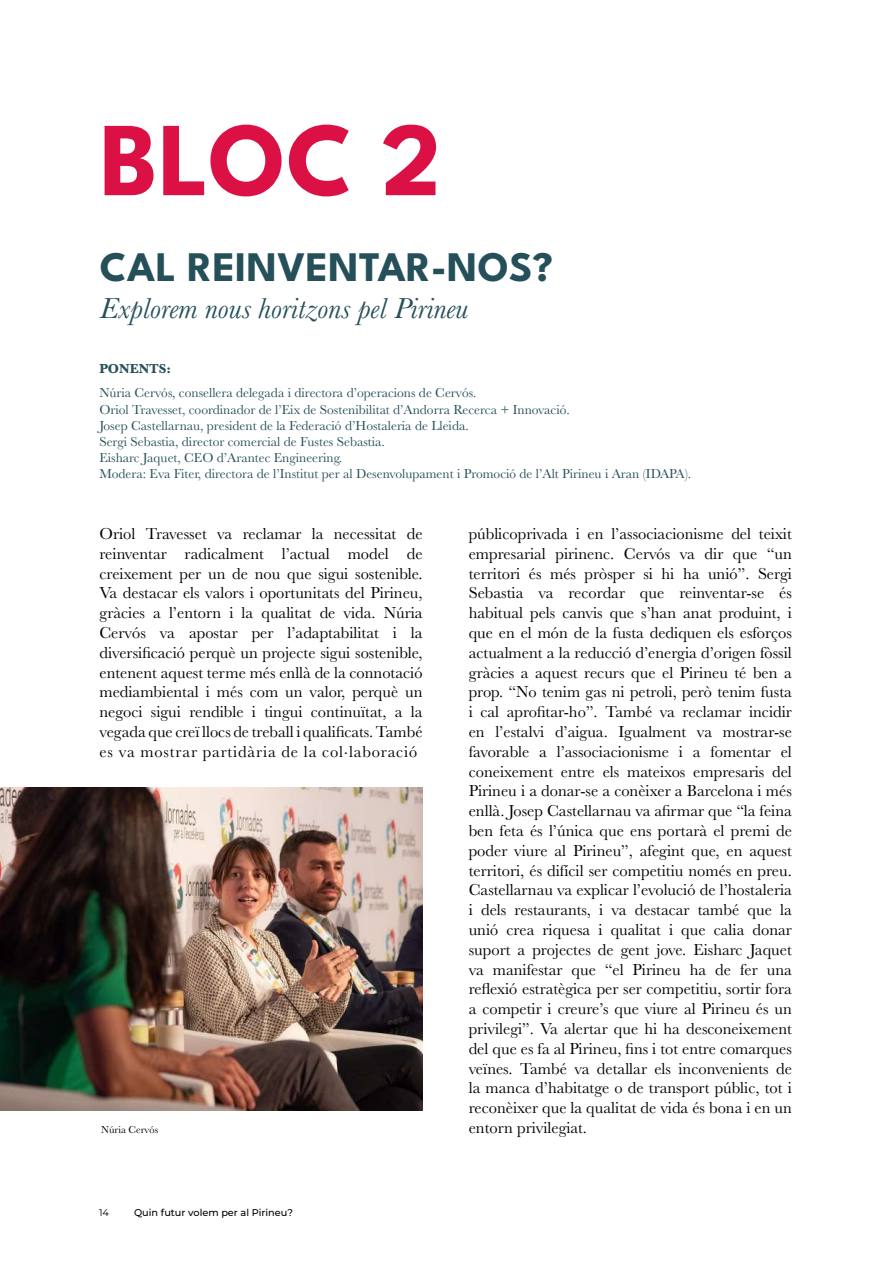
<style>
.page{position:relative;width:893px;height:1263px;background:#fff}
.page>*{position:absolute;margin:0;border:0;box-sizing:border-box;transform-origin:0 0}
.t1{font:700 105px "League Spartan";color:#db1145}
.t2{font:700 42px "League Spartan";letter-spacing:.005em;color:#25505a}
.t3{font:italic 30px "Baskerville";color:#25505a}
.t4{font:16.5px/19.8px "Baskerville";color:#000;text-align:justify}
.t5{font:13.5px/16.2px "Baskerville";color:#25505a}
.t6{font:700 13.5px "Baskerville";color:#25505a}
.t7{font:10.5px "Baskerville";color:#000}
.t8{font:100 9.75px "Montserrat";color:#000}
.s1{font-family:"Bodoni Svty Two ITCTT"}
</style>
<div class="page">
<img style="left:0;top:787px;width:422px;height:323px">
<h1 class="t1" style="left:100px;top:77px;width:343px">BLOC 2</h1>
<h2 class="t2" style="left:100px;top:234px;width:455px">CAL REINVENTAR-NOS?</h2>
<h3 class="t3" style="left:100px;top:289px;width:370px">Explorem nous horitzons pel Pirineu</h3>
<p class="t6" style="left:99px;top:360px;width:73px">PONENTS:</p>
<p class="t5" style="left:99px;top:385px;width:593px">Núria Cervós, consellera delegada i directora d’operacions de Cervós.<br>Oriol Travesset, coordinador de l’Eix de Sostenibilitat d’Andorra Recerca + Innovació.<br>Josep Castellarnau, president de la Federació d’Hostaleria de Lleida.<br>Sergi Sebastia, director comercial de Fustes Sebastia.<br>Eisharc Jaquet, CEO d’Arantec Engineering.<br>Modera: Eva Fiter, directora de l’Institut per al Desenvolupament i Promoció de l’Alt Pirineu i Aran (IDAPA).</p>
<p class="t4" style="left:99px;top:524px;width:325px">Oriol Travesset va reclamar la necessitat de reinventar radicalment l’actual model de creixement per un de nou que sigui sostenible.<br>Va destacar els valors i oportunitats del Pirineu, gràcies a l’entorn i la qualitat de vida. Núria Cervós va apostar per l’adaptabilitat i la diversificació perquè un projecte sigui sostenible, entenent aquest terme més enllà de la connotació mediambiental i més com un valor, perquè un negoci sigui rendible i tingui continuïtat, a la vegada que creï llocs de treball i qualificats. També es va mostrar partidària de la col<span class="s1">·</span>laboració</p>
<p class="t7" style="left:101px;top:1123px;width:58px">Núria Cervós</p>
<p class="t8" style="left:99px;top:1206px;width:11px">14</p>
<p class="t8" style="left:134px;top:1206px;width:160px">Quin futur volem per al Pirineu?</p>
<p class="t4" style="left:469px;top:524px;width:325px">públicoprivada i en l’associacionisme del teixit empresarial pirinenc. Cervós va dir que “un territori és més pròsper si hi ha unió”. Sergi Sebastia va recordar que reinventar-se és habitual pels canvis que s’han anat produint, i que en el món de la fusta dediquen els esforços actualment a la reducció d’energia d’origen fòssil gràcies a aquest recurs que el Pirineu té ben a prop. “No tenim gas ni petroli, però tenim fusta i cal aprofitar-ho”. També va reclamar incidir en l’estalvi d’aigua. Igualment va mostrar-se favorable a l’associacionisme i a fomentar el coneixement entre els mateixos empresaris del Pirineu i a donar-se a conèixer a Barcelona i més enllà. Josep Castellarnau va afirmar que “la feina ben feta és l’única que ens portarà el premi de poder viure al Pirineu”, afegint que, en aquest territori, és difícil ser competitiu només en preu.<br>Castellarnau va explicar l’evolució de l’hostaleria i dels restaurants, i va destacar també que la unió crea riquesa i qualitat i que calia donar suport a projectes de gent jove. Eisharc Jaquet va manifestar que “el Pirineu ha de fer una reflexió estratègica per ser competitiu, sortir fora a competir i creure’s que viure al Pirineu és un privilegi”. Va alertar que hi ha desconeixement del que es fa al Pirineu, fins i tot entre comarques veïnes. També va detallar els inconvenients de la manca d’habitatge o de transport públic, tot i reconèixer que la qualitat de vida és bona i en un entorn privilegiat.</p>
</div>
